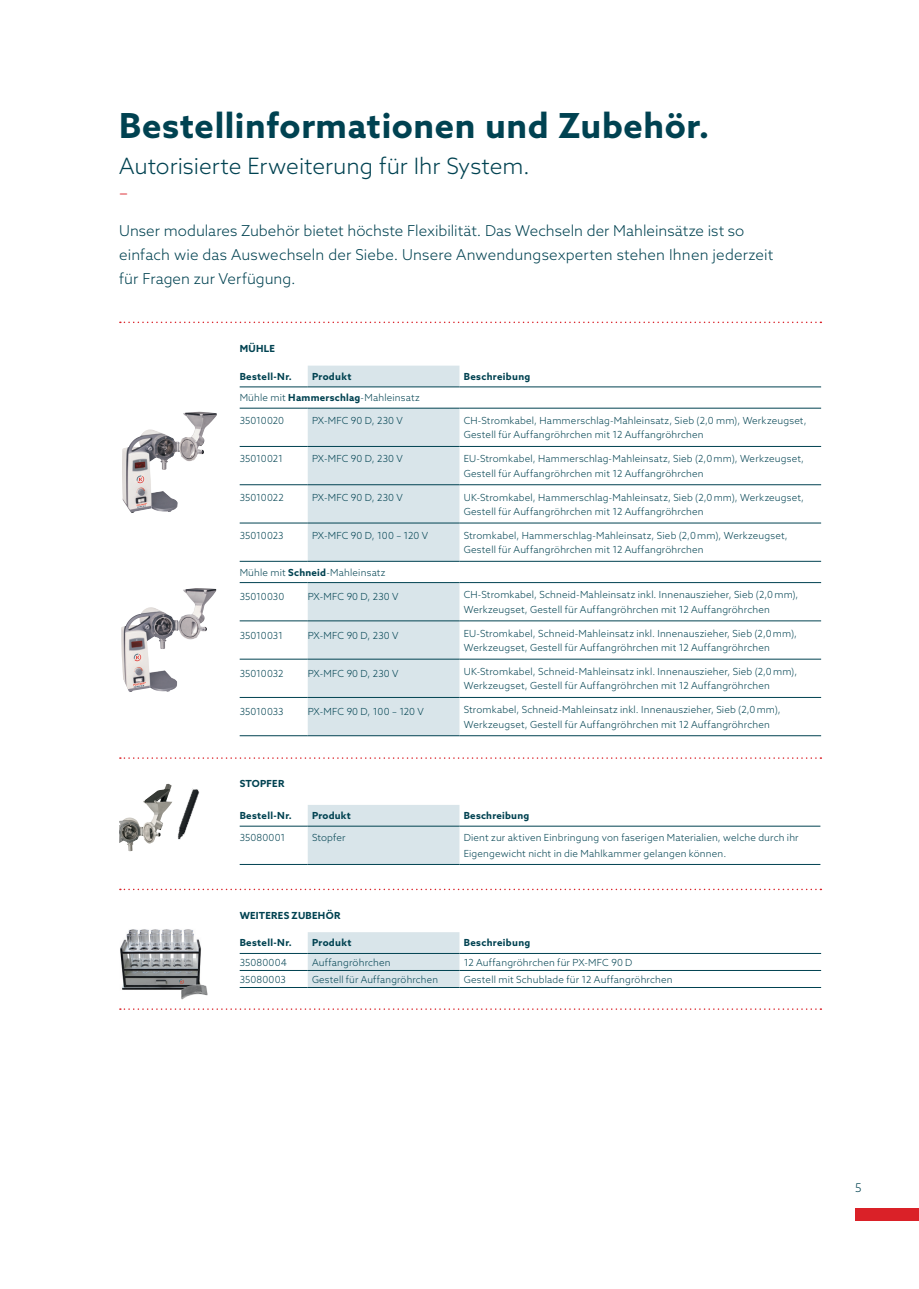
<style>
.page{position:relative;width:919px;height:1289px;background:#fff}
.page>*{position:absolute;margin:0;border:0;box-sizing:border-box;transform-origin:0 0}
.t1{font:700 34.5px "Azo Sans";letter-spacing:.015em;color:#004251}
.t2{font:300 22.5px "Azo Sans";color:#004251}
.t3{font:300 18px "Azo Sans";color:#da2128}
.t4{font:300 15px/24px "Azo Sans";letter-spacing:.005em;color:#004251}
.t5{font:300 12px "Azo Sans";color:#004251}
.t6{font:300 9.75px/14.2px "Azo Sans";letter-spacing:.02em;color:#004251}
.t7{font:700 9.75px "Azo Sans";letter-spacing:.03em;color:#004251}
.t8{font:300 9.75px "Azo Sans";color:#004251}
.t9{font:300 9.75px "Azo Sans";letter-spacing:-.005em;color:#004251}
.t10{font:300 9.75px "Azo Sans";letter-spacing:-.01em;color:#004251}
.s1{font-weight:700}
</style>
<div class="page">
<img style="left:122px;top:412px;width:95px;height:101px">
<img style="left:121px;top:588px;width:95px;height:104px">
<img style="left:119px;top:783px;width:52px;height:68px">
<img style="left:120px;top:929px;width:81px;height:61px">
<svg style="left:120px;top:757px;width:701px;height:1px"></svg>
<svg style="left:120px;top:888px;width:701px;height:2px"></svg>
<svg style="left:120px;top:1008px;width:701px;height:1px"></svg>
<svg style="left:120px;top:321px;width:701px;height:2px"></svg>
<img style="left:158px;top:785px;width:42px;height:57px">
<img style="left:181px;top:984px;width:27px;height:15px">
<svg style="left:308px;top:365px;width:151px;height:370px;background:#dbe6eb"></svg>
<hr style="left:240px;top:386px;width:68px;height:1px;background:#004251">
<hr style="left:308px;top:386px;width:151px;height:1px;background:#004251">
<hr style="left:459px;top:386px;width:362px;height:1px;background:#004251">
<hr style="left:240px;top:408px;width:68px;height:1px;background:#004251">
<hr style="left:308px;top:408px;width:151px;height:1px;background:#004251">
<hr style="left:459px;top:408px;width:362px;height:1px;background:#004251">
<hr style="left:240px;top:446px;width:68px;height:1px;background:#004251">
<hr style="left:308px;top:446px;width:151px;height:1px;background:#004251">
<hr style="left:459px;top:446px;width:362px;height:1px;background:#004251">
<hr style="left:240px;top:484px;width:68px;height:1px;background:#004251">
<hr style="left:308px;top:484px;width:151px;height:1px;background:#004251">
<hr style="left:459px;top:484px;width:362px;height:1px;background:#004251">
<hr style="left:240px;top:522px;width:68px;height:1px;background:#004251">
<hr style="left:308px;top:522px;width:151px;height:1px;background:#004251">
<hr style="left:459px;top:522px;width:362px;height:1px;background:#004251">
<hr style="left:240px;top:582px;width:68px;height:1px;background:#004251">
<hr style="left:308px;top:582px;width:151px;height:1px;background:#004251">
<hr style="left:459px;top:582px;width:362px;height:1px;background:#004251">
<hr style="left:240px;top:620px;width:68px;height:1px;background:#004251">
<hr style="left:308px;top:620px;width:151px;height:1px;background:#004251">
<hr style="left:459px;top:620px;width:362px;height:1px;background:#004251">
<hr style="left:240px;top:658px;width:68px;height:1px;background:#004251">
<hr style="left:308px;top:658px;width:151px;height:1px;background:#004251">
<hr style="left:459px;top:658px;width:362px;height:1px;background:#004251">
<hr style="left:240px;top:697px;width:68px;height:1px;background:#004251">
<hr style="left:308px;top:697px;width:151px;height:1px;background:#004251">
<hr style="left:459px;top:697px;width:362px;height:1px;background:#004251">
<hr style="left:240px;top:735px;width:68px;height:1px;background:#004251">
<hr style="left:308px;top:735px;width:151px;height:1px;background:#004251">
<hr style="left:459px;top:735px;width:362px;height:1px;background:#004251">
<hr style="left:240px;top:561px;width:68px;height:1px;background:#004251">
<hr style="left:308px;top:561px;width:151px;height:1px;background:#004251">
<hr style="left:459px;top:561px;width:362px;height:1px;background:#004251">
<div style="left:308px;top:805px;width:151px;height:59px;background:#d9e5ea"></div>
<hr style="left:240px;top:825px;width:68px;height:1px;background:#004251">
<hr style="left:308px;top:825px;width:151px;height:1px;background:#004251">
<hr style="left:459px;top:825px;width:361px;height:1px;background:#004251">
<hr style="left:240px;top:864px;width:68px;height:1px;background:#004251">
<hr style="left:308px;top:864px;width:151px;height:1px;background:#004251">
<hr style="left:459px;top:864px;width:361px;height:1px;background:#004251">
<div style="left:308px;top:932px;width:151px;height:55px;background:#d9e5ea"></div>
<hr style="left:240px;top:953px;width:68px;height:1px;background:#004251">
<hr style="left:308px;top:953px;width:151px;height:1px;background:#004251">
<hr style="left:459px;top:953px;width:362px;height:1px;background:#004251">
<hr style="left:240px;top:970px;width:68px;height:1px;background:#004251">
<hr style="left:308px;top:970px;width:151px;height:1px;background:#004251">
<hr style="left:459px;top:970px;width:362px;height:1px;background:#004251">
<hr style="left:240px;top:987px;width:68px;height:1px;background:#004251">
<hr style="left:308px;top:987px;width:151px;height:1px;background:#004251">
<hr style="left:459px;top:987px;width:362px;height:1px;background:#004251">
<div style="left:855px;top:1208px;width:63px;height:12px;background:#da2128"></div>
<h1 class="t1" style="left:119px;top:103px;width:591px">Bestellinformationen und Zubehör.</h1>
<h2 class="t2" style="left:119px;top:151px;width:412px">Autorisierte Erweiterung für Ihr System.</h2>
<h3 class="t3" style="left:119px;top:181px;width:10px">–</h3>
<h3 class="t4" style="left:119px;top:218px;width:655px">Unser modulares Zubehör bietet höchste Flexibilität. Das Wechseln der Mahleinsätze ist so einfach wie das Auswechseln der Siebe. Unsere Anwendungsexperten stehen Ihnen jederzeit für Fragen zur Verfügung.</h3>
<p class="t7" style="left:240px;top:342px;width:37px">MÜHLE</p>
<p class="t7" style="left:240px;top:370px;width:54px">Bestell-Nr.</p>
<p class="t7" style="left:312px;top:370px;width:41px">Produkt</p>
<p class="t7" style="left:463px;top:370px;width:68px">Beschreibung</p>
<p class="t6" style="left:240px;top:390px;width:181px">Mühle mit <span class="s1">Hammerschlag</span>-Mahleinsatz</p>
<p class="t9" style="left:240px;top:414px;width:46px">35010020</p>
<p class="t6" style="left:312px;top:413px;width:92px">PX-MFC 90 D, 230 V</p>
<p class="t6" style="left:463px;top:413px;width:344px">CH-Stromkabel, Hammerschlag-Mahleinsatz, Sieb (2,0 mm), Werkzeugset,<br>Gestell für Auffangröhrchen mit 12 Auffangröhrchen</p>
<p class="t10" style="left:240px;top:452px;width:45px">35010021</p>
<p class="t6" style="left:312px;top:451px;width:92px">PX-MFC 90 D, 230 V</p>
<p class="t6" style="left:463px;top:451px;width:342px">EU-Stromkabel, Hammerschlag-Mahleinsatz, Sieb (2,0mm), Werkzeugset,<br>Gestell für Auffangröhrchen mit 12 Auffangröhrchen</p>
<p class="t6" style="left:240px;top:490px;width:46px">35010022</p>
<p class="t6" style="left:312px;top:490px;width:92px">PX-MFC 90 D, 230 V</p>
<p class="t6" style="left:463px;top:490px;width:342px">UK-Stromkabel, Hammerschlag-Mahleinsatz, Sieb (2,0mm), Werkzeugset,<br>Gestell für Auffangröhrchen mit 12 Auffangröhrchen</p>
<p class="t6" style="left:240px;top:528px;width:45px">35010023</p>
<p class="t8" style="left:312px;top:529px;width:118px">PX-MFC 90 D, 100 – 120 V</p>
<p class="t6" style="left:463px;top:528px;width:325px">Stromkabel, Hammerschlag-Mahleinsatz, Sieb (2,0mm), Werkzeugset,<br>Gestell für Auffangröhrchen mit 12 Auffangröhrchen</p>
<p class="t6" style="left:240px;top:565px;width:147px">Mühle mit <span class="s1">Schneid</span>-Mahleinsatz</p>
<p class="t6" style="left:240px;top:589px;width:46px">35010030</p>
<p class="t6" style="left:308px;top:589px;width:92px">PX-MFC 90 D, 230 V</p>
<p class="t6" style="left:463px;top:587px;width:336px">CH-Stromkabel, Schneid-Mahleinsatz inkl. Innenauszieher, Sieb (2,0mm),<br>Werkzeugset, Gestell für Auffangröhrchen mit 12 Auffangröhrchen</p>
<p class="t8" style="left:240px;top:629px;width:45px">35010031</p>
<p class="t6" style="left:308px;top:628px;width:92px">PX-MFC 90 D, 230 V</p>
<p class="t6" style="left:463px;top:626px;width:335px">EU-Stromkabel, Schneid-Mahleinsatz inkl. Innenauszieher, Sieb (2,0mm),<br>Werkzeugset, Gestell für Auffangröhrchen mit 12 Auffangröhrchen</p>
<p class="t8" style="left:240px;top:667px;width:45px">35010032</p>
<p class="t6" style="left:308px;top:666px;width:92px">PX-MFC 90 D, 230 V</p>
<p class="t6" style="left:463px;top:664px;width:335px">UK-Stromkabel, Schneid-Mahleinsatz inkl. Innenauszieher, Sieb (2,0mm),<br>Werkzeugset, Gestell für Auffangröhrchen mit 12 Auffangröhrchen</p>
<p class="t6" style="left:240px;top:704px;width:45px">35010033</p>
<p class="t8" style="left:308px;top:705px;width:118px">PX-MFC 90 D, 100 – 120 V</p>
<p class="t6" style="left:463px;top:702px;width:318px">Stromkabel, Schneid-Mahleinsatz inkl. Innenauszieher, Sieb (2,0mm),<br>Werkzeugset, Gestell für Auffangröhrchen mit 12 Auffangröhrchen</p>
<p class="t7" style="left:240px;top:777px;width:46px">STOPFER</p>
<p class="t7" style="left:240px;top:809px;width:54px">Bestell-Nr.</p>
<p class="t7" style="left:312px;top:809px;width:40px">Produkt</p>
<p class="t7" style="left:463px;top:809px;width:67px">Beschreibung</p>
<p class="t6" style="left:240px;top:830px;width:47px">35080001</p>
<p class="t6" style="left:312px;top:830px;width:35px">Stopfer</p>
<p class="t6" style="left:463px;top:829px;width:336px;line-height:16.5px">Dient zur aktiven Einbringung von faserigen Materialien, welche durch ihr<br>Eigengewicht nicht in die Mahlkammer gelangen können.</p>
<p class="t7" style="left:240px;top:908px;width:102px">WEITERES ZUBEHÖR</p>
<p class="t7" style="left:240px;top:936px;width:54px">Bestell-Nr.</p>
<p class="t7" style="left:312px;top:936px;width:41px">Produkt</p>
<p class="t7" style="left:463px;top:936px;width:68px">Beschreibung</p>
<p class="t6" style="left:240px;top:955px;width:49px">35080004</p>
<p class="t6" style="left:312px;top:955px;width:80px">Auffangröhrchen</p>
<p class="t6" style="left:463px;top:955px;width:170px">12 Auffangröhrchen für PX-MFC 90 D</p>
<p class="t6" style="left:240px;top:972px;width:48px">35080003</p>
<p class="t6" style="left:312px;top:972px;width:127px">Gestell für Auffangröhrchen</p>
<p class="t6" style="left:463px;top:972px;width:210px">Gestell mit Schublade für 12 Auffangröhrchen</p>
<p class="t5" style="left:855px;top:1179px;width:8px">5</p>
</div>
